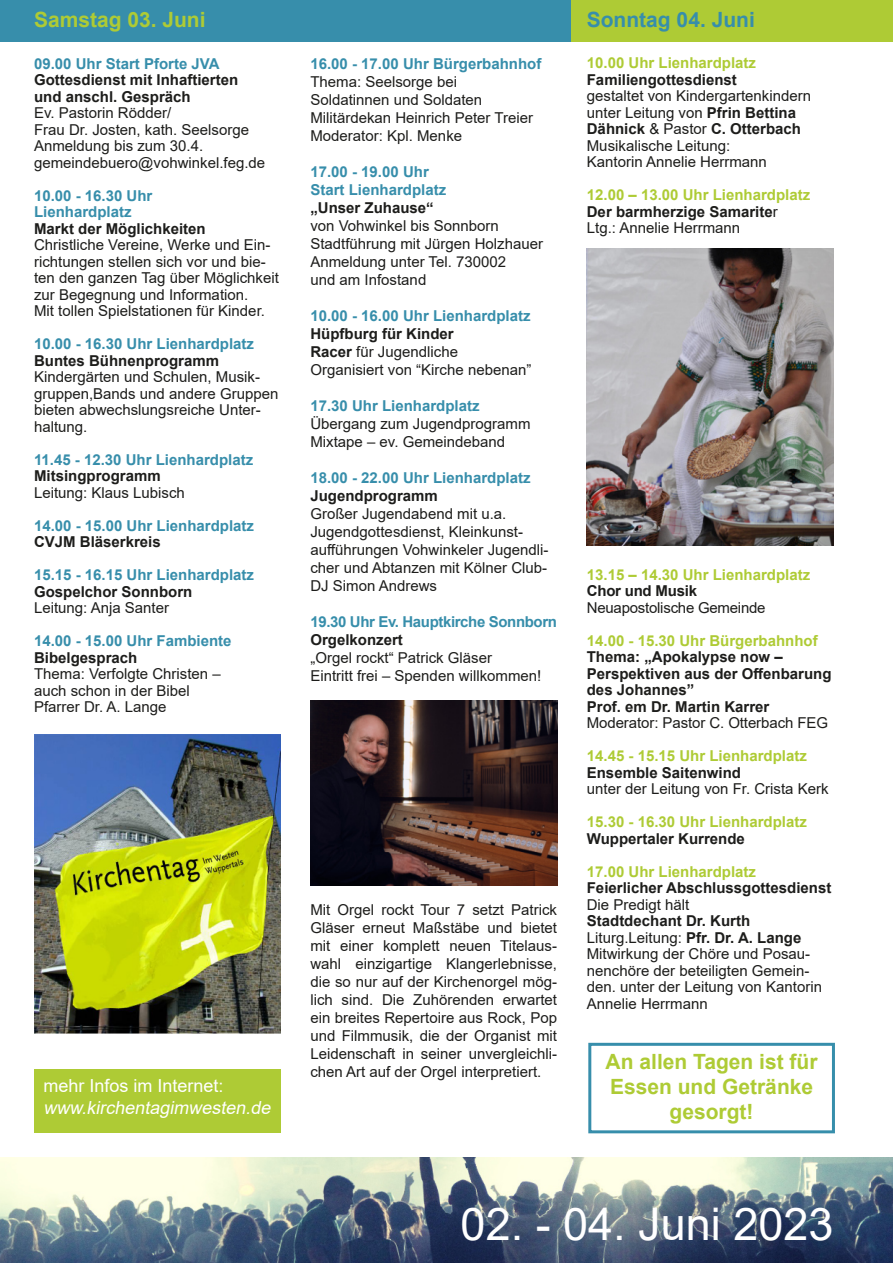
<style>
.page{position:relative;width:893px;height:1263px;background:#fff}
.page>*{position:absolute;margin:0;border:0;box-sizing:border-box;transform-origin:0 0}
.t1{font:45px "Arial";color:#fff}
.t2{font:700 21px/25.2px "Arial";color:#aecb35;text-align:center}
.t3{font:700 21px "Arial";color:#378eab}
.t4{font:italic 18px "Arial";color:#fff}
.t5{font:18px "Arial";color:#fff}
.t6{font:15px/18px "Arial";color:#1d1d1b}
.t7{font:700 15px/16.5px "Arial";color:#1d1d1b}
.t8{font:700 15px/16.5px "Arial";color:#378eab}
.t9{font:700 15px/16.5px "Arial";color:#aecb35}
.t10{font:700 15px "Arial";letter-spacing:-.025em;color:#378eab}
.s1{font-weight:700}
.s2{color:#1d1d1b}
.s3{font-weight:400;color:#1d1d1b}
</style>
<div class="page">
<img style="left:0;top:1157px;width:893px;height:106px">
<div style="left:0;top:0;width:893px;height:41px;background:#378eab"></div>
<div style="left:571px;top:0;width:322px;height:41px;background:#aecb35"></div>
<div style="left:588px;top:1043px;width:247px;height:90px;border:3px solid #378eab"></div>
<img style="left:34px;top:734px;width:247px;height:299px">
<img style="left:310px;top:701px;width:247px;height:185px">
<img style="left:587px;top:248px;width:246px;height:298px">
<div style="left:34px;top:1069px;width:247px;height:63px;background:#aecb35"></div>
<h2 class="t2" style="left:34px;top:9px;width:173px">Samstag 03. Juni</h2>
<h2 class="t3" style="left:587px;top:12px;width:170px">Sonntag 04. Juni</h2>
<p class="t8" style="left:34px;top:57px;width:187px">09.00 Uhr Start Pforte JVA</p>
<p class="t7" style="left:34px;top:73px;width:206px">Gottesdienst mit Inhaftierten und anschl. Gespräch</p>
<p class="t6" style="left:34px;top:106px;width:233px;line-height:16.5px">Ev. Pastorin Rödder/<br>Frau Dr. Josten, kath. Seelsorge<br>Anmeldung bis zum 30.4. gemeindebuero@vohwinkel.feg.de</p>
<p class="t8" style="left:34px;top:189px;width:120px">10.00 - 16.30 Uhr<br>Lienhardplatz</p>
<p class="t7" style="left:34px;top:222px;width:173px">Markt der Möglichkeiten</p>
<p class="t6" style="left:34px;top:238px;width:246px;line-height:16.5px">Christliche Vereine, Werke und Ein&shy;richtungen stellen sich vor und bie&shy;ten den ganzen Tag über Möglichkeit zur Begegnung und Information.<br>Mit tollen Spielstationen für Kinder.</p>
<p class="t8" style="left:34px;top:337px;width:222px">10.00 - 16.30 Uhr Lienhardplatz</p>
<p class="t7" style="left:34px;top:354px;width:187px">Buntes Bühnenprogramm</p>
<p class="t6" style="left:34px;top:370px;width:246px;line-height:16.5px">Kindergärten und Schulen, Musik&shy;gruppen,Bands und andere Gruppen bieten abwechslungsreiche Unter&shy;haltung.</p>
<p class="t8" style="left:34px;top:453px;width:221px">11.45 - 12.30 Uhr Lienhardplatz</p>
<p class="t7" style="left:34px;top:469px;width:128px">Mitsingprogramm</p>
<p class="t6" style="left:34px;top:485px;width:152px">Leitung: Klaus Lubisch</p>
<p class="t8" style="left:34px;top:519px;width:222px">14.00 - 15.00 Uhr Lienhardplatz</p>
<p class="t7" style="left:34px;top:535px;width:128px">CVJM Bläserkreis</p>
<p class="t8" style="left:34px;top:568px;width:222px">15.15 - 16.15 Uhr Lienhardplatz</p>
<p class="t7" style="left:34px;top:585px;width:160px">Gospelchor Sonnborn</p>
<p class="t6" style="left:34px;top:600px;width:137px">Leitung: Anja Santer</p>
<p class="t8" style="left:34px;top:634px;width:199px">14.00 - 15.00 Uhr Fambiente</p>
<p class="t7" style="left:34px;top:651px;width:105px">Bibelgesprach</p>
<p class="t6" style="left:34px;top:667px;width:188px;line-height:16.5px">Thema: Verfolgte Christen – auch schon in der Bibel<br>Pfarrer Dr. A. Lange</p>
<p class="t5" style="left:43px;top:1079px;width:182px">mehr Infos im Internet:</p>
<p class="t4" style="left:43px;top:1101px;width:232px">www.kirchentagimwesten.de</p>
<p class="t8" style="left:310px;top:57px;width:232px">16.00 - 17.00 Uhr Bürgerbahnhof</p>
<p class="t6" style="left:310px;top:74px;width:224px">Thema: Seelsorge bei<br>Soldatinnen und Soldaten<br>Militärdekan Heinrich Peter Treier<br>Moderator: Kpl. Menke</p>
<p class="t8" style="left:310px;top:164px;width:137px;line-height:18px">17.00 - 19.00 Uhr<br>Start Lienhardplatz</p>
<p class="t7" style="left:310px;top:201px;width:125px">„Unser Zuhause“</p>
<p class="t6" style="left:310px;top:218px;width:234px">von Vohwinkel bis Sonnborn<br>Stadtführung mit Jürgen Holzhauer<br>Anmeldung unter Tel. 730002<br>und am Infostand</p>
<p class="t8" style="left:310px;top:309px;width:222px">10.00 - 16.00 Uhr Lienhardplatz</p>
<p class="t6" style="left:310px;top:326px;width:222px"><span class="s1">Hüpfburg für Kinder<br>Racer</span> für Jugendliche<br>Organisiert von “Kirche nebenan”</p>
<p class="t8" style="left:310px;top:399px;width:171px">17.30 Uhr Lienhardplatz</p>
<p class="t6" style="left:310px;top:416px;width:222px">Übergang zum Jugendprogramm<br>Mixtape – ev. Gemeindeband</p>
<p class="t8" style="left:310px;top:471px;width:222px">18.00 - 22.00 Uhr Lienhardplatz</p>
<p class="t7" style="left:310px;top:489px;width:129px">Jugendprogramm</p>
<p class="t6" style="left:310px;top:506px;width:240px">Großer Jugendabend mit u.a.<br>Jugendgottesdienst, Kleinkunst&shy;aufführungen Vohwinkeler Jugendli&shy;cher und Abtanzen mit Kölner Club-<br>DJ Simon Andrews</p>
<p class="t10" style="left:310px;top:616px;width:248px">19.30 Uhr Ev. Hauptkirche Sonnborn</p>
<p class="t7" style="left:310px;top:633px;width:94px">Orgelkonzert</p>
<p class="t6" style="left:310px;top:650px;width:232px">„Orgel rockt“ Patrick Gläser<br>Eintritt frei – Spenden willkommen!</p>
<p class="t6" style="left:310px;top:902px;width:248px;text-align:justify">Mit Orgel rockt Tour 7 setzt Patrick Gläser erneut Maßstäbe und bietet mit einer komplett neuen Titelaus&shy;wahl einzigartige Klangerlebnisse, die so nur auf der Kirchenorgel mög&shy;lich sind. Die Zuhörenden erwartet ein breites Repertoire aus Rock, Pop und Filmmusik, die der Organist mit Leidenschaft in seiner unvergleichli&shy;chen Art auf der Orgel interpretiert.</p>
<p class="t9" style="left:587px;top:56px;width:171px">10.00 Uhr Lienhardplatz</p>
<p class="t7" style="left:587px;top:73px;width:152px">Familiengottesdienst</p>
<p class="t6" style="left:587px;top:89px;width:226px;line-height:16.5px">gestaltet von Kindergartenkindern unter Leitung von <span class="s1">Pfrin Bettina<br>Dähnick</span> &amp; Pastor <span class="s1">C. Otterbach<br></span>Musikalische Leitung:<br>Kantorin Annelie Herrmann</p>
<p class="t9" style="left:587px;top:188px;width:225px">12.00 – 13.00 Uhr Lienhardplatz<br><span class="s2">Der barmherzige Samarite</span><span class="s3">r<br>Ltg.: Annelie Herrmann</span></p>
<p class="t9" style="left:587px;top:568px;width:225px">13.15 – 14.30 Uhr Lienhardplatz</p>
<p class="t7" style="left:587px;top:584px;width:112px">Chor und Musik</p>
<p class="t6" style="left:587px;top:600px;width:180px">Neuapostolische Gemeinde</p>
<p class="t9" style="left:587px;top:634px;width:232px">14.00 - 15.30 Uhr Bürgerbahnhof</p>
<p class="t7" style="left:587px;top:650px;width:246px">Thema: „Apokalypse now –<br>Perspektiven aus der Offenbarung des Johannes”<br>Prof. em Dr. Martin Karrer</p>
<p class="t6" style="left:587px;top:715px;width:243px">Moderator: Pastor C. Otterbach FEG</p>
<p class="t9" style="left:587px;top:749px;width:222px">14.45 - 15.15 Uhr Lienhardplatz</p>
<p class="t7" style="left:587px;top:766px;width:156px">Ensemble Saitenwind</p>
<p class="t6" style="left:587px;top:781px;width:243px">unter der Leitung von Fr. Crista Kerk</p>
<p class="t9" style="left:587px;top:815px;width:222px">15.30 - 16.30 Uhr Lienhardplatz</p>
<p class="t7" style="left:587px;top:832px;width:160px">Wuppertaler Kurrende</p>
<p class="t9" style="left:587px;top:865px;width:171px">17.00 Uhr Lienhardplatz</p>
<p class="t7" style="left:587px;top:881px;width:246px">Feierlicher Abschlussgottesdienst</p>
<p class="t6" style="left:587px;top:897px;width:104px">Die Predigt hält</p>
<p class="t6" style="left:587px;top:914px;width:237px;line-height:16.5px"><span class="s1">Stadtdechant Dr. Kurth<br></span>Liturg.Leitung: <span class="s1">Pfr. Dr. A. Lange<br></span>Mitwirkung der Chöre und Posau&shy;nenchöre der beteiligten Gemein&shy;den. unter der Leitung von Kantorin<br>Annelie Herrmann</p>
<h2 class="t2" style="left:606px;top:1050px;width:213px">An allen Tagen ist für<br>Essen und Getränke gesorgt!</h2>
<h1 class="t1" style="left:461px;top:1207px;width:374px">02. - 04. Juni 2023</h1>
</div>
